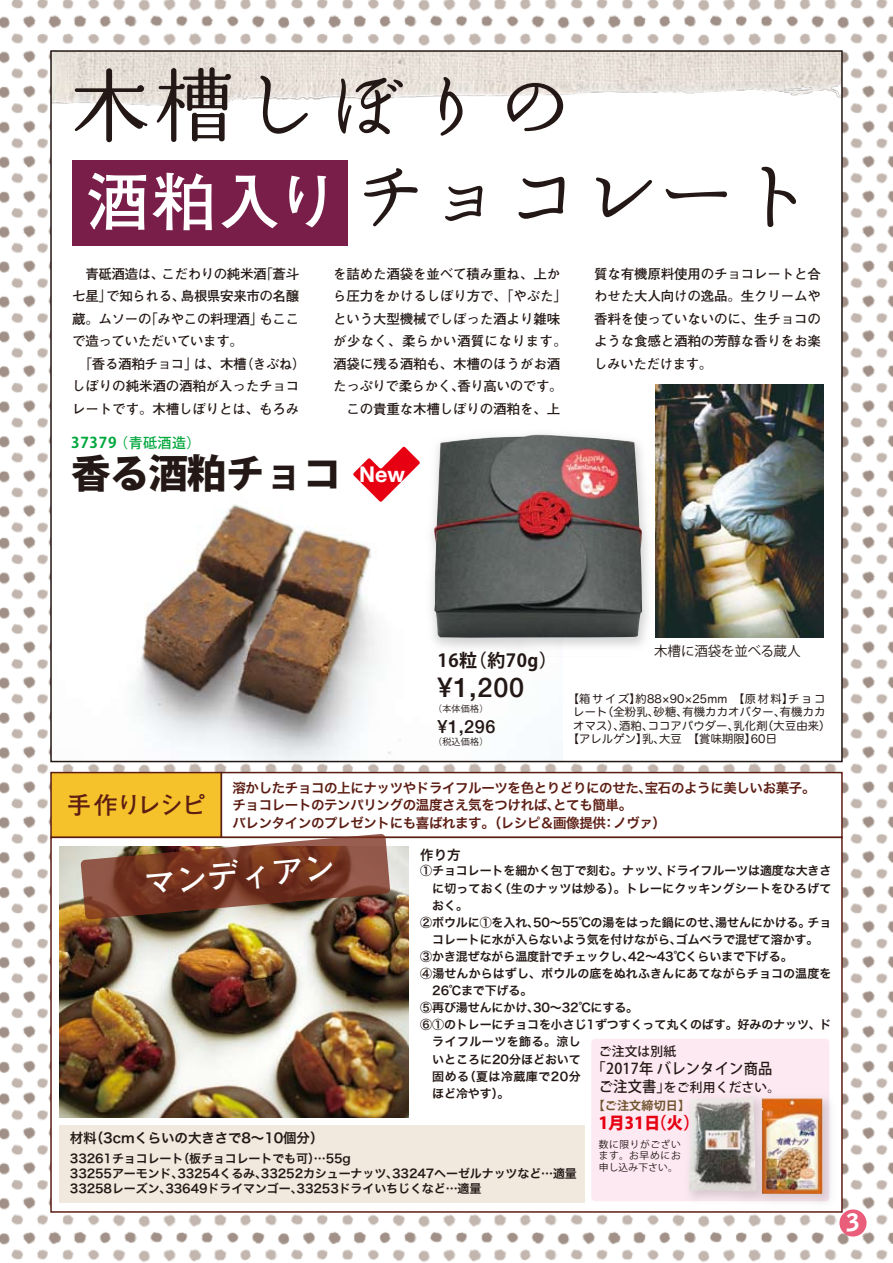
<style>
.page{position:relative;width:893px;height:1263px;background:#fff}
.page>*{position:absolute;margin:0;border:0;box-sizing:border-box;transform-origin:0 0}
.t1{font:81px/90px "Maruminold";color:#231815}
.t2{font:800 39.6px "Koz Go Pro";letter-spacing:-.025em;color:#231815}
.t3{font:700 32.4px "Futo Go B101 Pro";color:#fff}
.t4{font:500 27px "Helvetica Neue";color:#231815}
.t5{font:700 24px "Futo Go B101 Pro";letter-spacing:-.06em;color:#5c1d13}
.t6{font:900 24px "Bell Gothic Std";color:#fff}
.t7{font:700 18px "Koz Go Pro";letter-spacing:.03em;color:#231815}
.t8{font:500 18px "Helvetica Neue";color:#231815}
.t9{font:800 16.5px "Koz Go Pro";letter-spacing:.015em;color:#e60012}
.t10{font:500 15px "Koz Go Pro";letter-spacing:.015em;color:#231815;scale:.95 1}
.t11{font:500 14.1px "Koz Go Pro";color:#00a73c}
.t12{font:700 13.5px/22.5px "Futo Go B101 Pro";letter-spacing:-.01em;color:#231815}
.t13{font:13.5px/17.2px "Hira Kaku Pro N W6";letter-spacing:-.03em;color:#5c1d13}
.t14{font:13.5px "Hira Kaku Pro W6";letter-spacing:-.01em;color:#231815}
.t15{font:13.5px "Koz Go Pro";letter-spacing:-.005em;color:#231815}
.t16{font:500 12.75px "Koz Go Pro";letter-spacing:.015em;color:#231815}
.t17{font:12px/15px "Hira Kaku Pro W6";letter-spacing:-.01em;color:#231815}
.t18{font:12px "Hira Kaku Pro W6";letter-spacing:.01em;color:#231815}
.t19{font:12px "Hira Kaku Pro W6";letter-spacing:.04em;color:#231815}
.t20{font:12px "Hira Kaku Pro W6";letter-spacing:.035em;color:#231815}
.t21{font:700 12px "Koz Go Pro";letter-spacing:.015em;color:#725630}
.t22{font:11.25px "Hira Maru Pro W4";letter-spacing:.015em;color:#231815}
.t23{font:11.25px "Hira Maru Pro W4";letter-spacing:.15em;color:#231815}
.t24{font:9.75px/11.2px "Koz Go Pro";letter-spacing:.06em;color:#231815;text-align:justify}
.t25{font:9px "Koz Go Pro";letter-spacing:.03em;color:#231815}
.s1{font-family:"Futo Go B101 Pro";font-weight:700;font-size:63px;color:#fff}
.s2{font-weight:700;font-size:14.85px}
.s3{font-size:15px}
</style>
<div class="page">
<img style="left:0;top:0;width:893px;height:1262px">
<div style="left:51px;top:51px;width:791px;height:710px;background:#fff"></div>
<img style="left:53px;top:53px;width:787px;height:53px">
<img style="left:132px;top:504px;width:268px;height:255px">
<svg style="left:353px;top:447px;width:67px;height:55px"></svg>
<div style="left:839px;top:1209px;width:27px;height:27px;background:#ea5e7b;border-radius:50%"></div>
<div style="left:50px;top:772px;width:172px;height:66px;background:#f5c22b;border:2px solid #5c1d13"></div>
<div style="left:221px;top:772px;width:622px;height:66px;background:#fff;border:2px solid #5c1d13"></div>
<div style="left:50px;top:837px;width:793px;height:376px;background:#fff;border:2px solid #5c1d13"></div>
<img style="left:59px;top:846px;width:350px;height:272px">
<svg style="left:81px;top:834px;width:309px;height:85px;background:#885845"></svg>
<div style="left:59px;top:1125px;width:526px;height:78px;background:#f1e8de"></div>
<img style="left:655px;top:384px;width:168px;height:253px">
<img style="left:431px;top:425px;width:227px;height:224px">
<img style="left:434px;top:435px;width:208px;height:203px">
<div style="left:72px;top:160px;width:276px;height:86px;background:#791d49"></div>
<div style="left:591px;top:1039px;width:238px;height:162px;background:#fce9f2;border-radius:4px"></div>
<img style="left:752px;top:1096px;width:88px;height:115px">
<img style="left:774px;top:1098px;width:48px;height:96px">
<img style="left:689px;top:1096px;width:85px;height:113px">
<img style="left:689px;top:1097px;width:68px;height:94px">
<h1 class="t1" style="left:69px;top:60px;width:747px">木槽しぼりの<br><span class="s1">酒粕入り</span>チョコレート</h1>
<p class="t12" style="left:72px;top:260px;width:235px">　青砥酒造は、こだわりの純米酒「蒼斗七星」で知られる、島根県安来市の名醸蔵。ムソーの「みやこの料理酒」もここで造っていただいています。<br>　「香る酒粕チョコ」は、木槽（きぶね）しぼりの純米酒の酒粕が入ったチョコレートです。木槽しぼりとは、もろみ</p>
<p class="t12" style="left:333px;top:260px;width:235px">を詰めた酒袋を並べて積み重ね、上から圧力をかけるしぼり方で、「やぶた」という大型機械でしぼった酒より雑味が少なく、柔らかい酒質になります。酒袋に残る酒粕も、木槽のほうがお酒たっぷりで柔らかく、香り高いのです。　この貴重な木槽しぼりの酒粕を、上</p>
<p class="t12" style="left:594px;top:260px;width:228px;text-align:justify">質な有機原料使用のチョコレートと合わせた大人向けの逸品。生クリームや香料を使っていないのに、生チョコのような食感と酒粕の芳醇な香りをお楽しみいただけます。</p>
<p class="t11" style="left:71px;top:434px;width:131px"><span class="s2">37379</span> （青砥酒造）</p>
<h2 class="t2" style="left:71px;top:447px;width:335px">香る酒粕チョコ <sup>New</sup></h2>
<h3 class="t5" style="left:67px;top:786px;width:140px">手作りレシピ</h3>
<p class="t15" style="left:654px;top:642px;width:148px">木槽に酒袋を並べる蔵人</p>
<h3 class="t7" style="left:438px;top:649px;width:121px">16粒（約70g）</h3>
<h3 class="t4" style="left:438px;top:665px;width:88px">¥1,200</h3>
<p class="t25" style="left:433px;top:702px;width:57px">（本体価格）</p>
<h3 class="t8" style="left:438px;top:712px;width:59px">¥1,296</h3>
<p class="t25" style="left:433px;top:735px;width:62px">（税込価格）　</p>
<p class="t13" style="left:233px;top:779px;width:584px">溶かしたチョコの上にナッツやドライフルーツを色とりどりにのせた、宝石のように美しいお菓子。チョコレートのテンパリングの温度さえ気をつければ、とても簡単。<br>バレンタインのプレゼントにも喜ばれます。（レシピ＆画像提供：ノヴァ）</p>
<p class="t23" style="left:568px;top:689px;width:259px">【箱サイズ】約88×90×25mm　【原材料】チョコ</p>
<p class="t22" style="left:573px;top:702px;width:254px">レート（全粉乳、砂糖、有機カカオバター、有機カカ</p>
<p class="t22" style="left:573px;top:716px;width:259px">オマス）、酒粕、ココアパウダー、乳化剤（大豆由来）</p>
<p class="t22" style="left:568px;top:729px;width:211px">【アレルゲン】乳、大豆　【賞味期限】60日</p>
<h3 class="t3" style="left:142px;top:858px;width:194px;rotate:-5deg">マンディアン</h3>
<p class="t14" style="left:420px;top:842px;width:42px">作り方</p>
<p class="t17" style="left:420px;top:863px;width:413px">①チョコレートを細かく包丁で刻む。ナッツ、ドライフルーツは適度な大きさ</p>
<p class="t18" style="left:432px;top:877px;width:401px">に切っておく（生のナッツは炒る）。トレーにクッキングシートをひろげて</p>
<p class="t17" style="left:432px;top:897px;width:37px">おく。</p>
<p class="t17" style="left:420px;top:914px;width:413px">②ボウルに①を入れ、50～55℃の湯をはった鍋にのせ、湯せんにかける。チョ</p>
<p class="t17" style="left:432px;top:931px;width:388px">コレートに水が入らないよう気を付けながら、ゴムベラで混ぜて溶かす。</p>
<p class="t17" style="left:420px;top:948px;width:374px">③かき混ぜながら温度計でチェックし、42～43℃くらいまで下げる。</p>
<p class="t18" style="left:420px;top:963px;width:413px">④湯せんからはずし、ボウルの底をぬれふきんにあてながらチョコの温度を</p>
<p class="t17" style="left:432px;top:983px;width:102px">26℃まで下げる。</p>
<p class="t17" style="left:420px;top:1000px;width:219px">⑤再び湯せんにかけ、30～32℃にする。</p>
<p class="t17" style="left:420px;top:1017px;width:413px">⑥①のトレーにチョコを小さじ1ずつすくって丸くのばす。好みのナッツ、ド</p>
<p class="t20" style="left:432px;top:1031px;width:150px">ライフルーツを飾る。涼し</p>
<p class="t17" style="left:432px;top:1051px;width:150px">いところに20分ほどおいて</p>
<p class="t19" style="left:432px;top:1065px;width:150px">固める（夏は冷蔵庫で20分</p>
<p class="t17" style="left:432px;top:1085px;width:79px">ほど冷やす）。</p>
<p class="t16" style="left:599px;top:1043px;width:79px">ご注文は別紙</p>
<p class="t10" style="left:592px;top:1059px;width:192px">「2017年 バレンタイン商品</p>
<p class="t16" style="left:599px;top:1079px;width:183px"><span class="s3">ご注文書」</span>をご利用ください。</p>
<p class="t21" style="left:593px;top:1098px;width:99px">【ご注文締切日】</p>
<h3 class="t9" style="left:599px;top:1112px;width:102px">1月31日（火）</h3>
<p class="t24" style="left:599px;top:1139px;width:84px">数に限りがございます。お早めにお申し込み下さい。</p>
<p class="t14" style="left:70px;top:1126px;width:255px">材料（3cmくらいの大きさで8～10個分）</p>
<p class="t17" style="left:70px;top:1150px;width:509px">33261チョコレート（板チョコレートでも可）…55g<br>33255アーモンド、33254くるみ、33252カシューナッツ、33247ヘーゼルナッツなど…適量<br>33258レーズン、33649ドライマンゴー、33253ドライいちじくなど…適量</p>
<h3 class="t6" style="left:846px;top:1209px;width:15px">3</h3>
</div>
